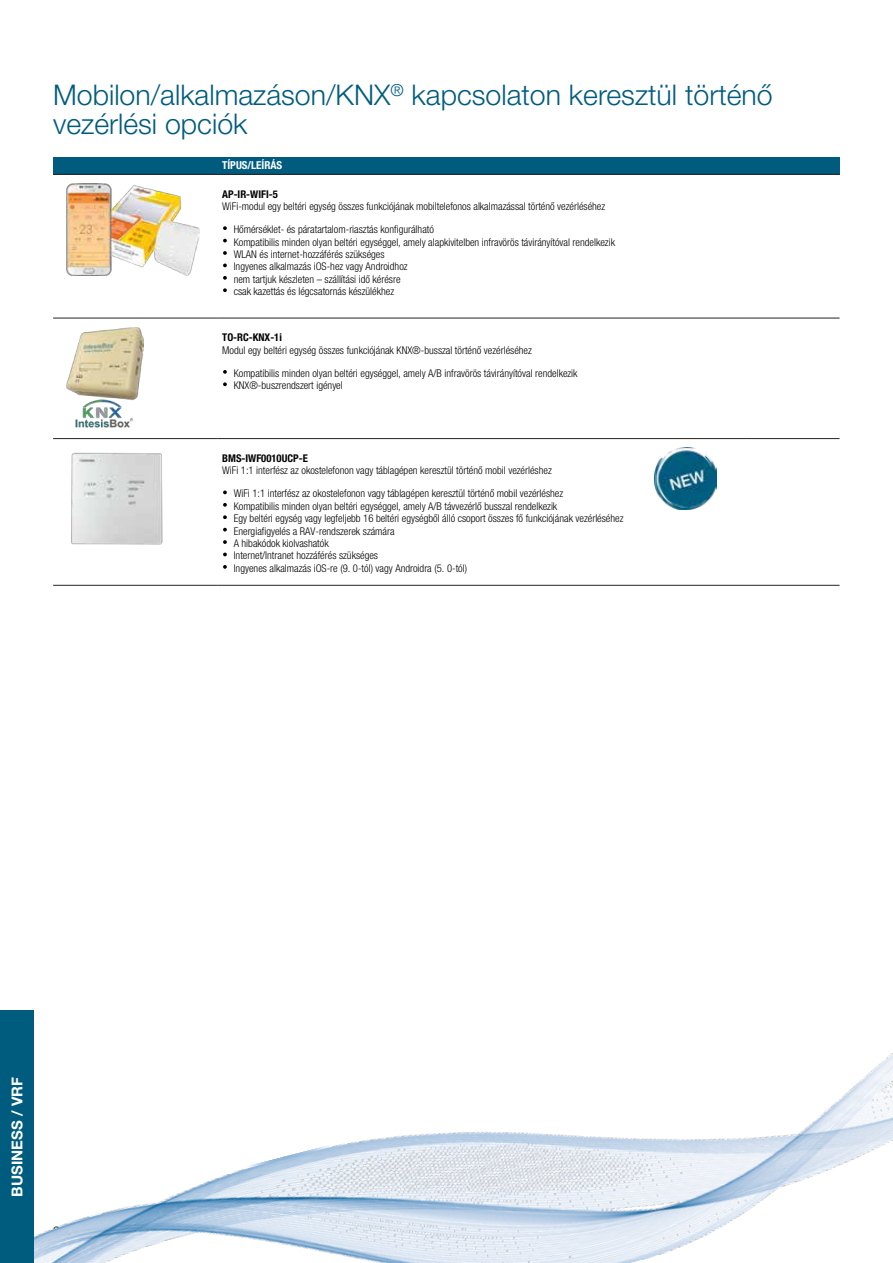
<style>
.page{position:relative;width:893px;height:1263px;background:#fff}
.page>*{position:absolute;margin:0;border:0;box-sizing:border-box;transform-origin:0 0}
.t1{font:300 28.5px/28.5px "Helvetica Neue LT Pro";color:#005c7e}
.t2{font:700 15px "Helvetica Neue LT Pro";color:#fff}
.t3{font:700 condensed 10.95px "Helvetica Neue LT Pro";color:#fff}
.t4{font:300 condensed 10.65px/12.5px "Helvetica Neue LT Pro";color:#000}
.t5{font:700 condensed 10.65px "Helvetica Neue LT Pro";color:#000}
</style>
<div class="page">
<div style="left:0;top:1010px;width:34px;height:253px;background:#005c7e"></div>
<div style="left:53px;top:157px;width:165px;height:17px;background:#005c7e"></div>
<div style="left:218px;top:157px;width:528px;height:17px;background:#005c7e"></div>
<div style="left:746px;top:157px;width:94px;height:17px;background:#005c7e"></div>
<hr style="left:53px;top:174px;width:165px;height:1px;background:#262320">
<img style="left:66px;top:183px;width:134px;height:93px">
<hr style="left:218px;top:174px;width:528px;height:1px;background:#262320">
<svg style="left:223px;top:226px;width:4px;height:4px"></svg>
<svg style="left:223px;top:239px;width:4px;height:3px"></svg>
<svg style="left:223px;top:251px;width:4px;height:4px"></svg>
<svg style="left:223px;top:264px;width:4px;height:3px"></svg>
<svg style="left:223px;top:276px;width:4px;height:4px"></svg>
<svg style="left:223px;top:288px;width:4px;height:4px"></svg>
<hr style="left:746px;top:174px;width:94px;height:1px;background:#262320">
<hr style="left:53px;top:318px;width:165px;height:1px;background:#262320">
<img style="left:66px;top:327px;width:77px;height:101px">
<hr style="left:218px;top:318px;width:528px;height:1px;background:#262320">
<svg style="left:223px;top:370px;width:4px;height:4px"></svg>
<svg style="left:223px;top:382px;width:4px;height:4px"></svg>
<hr style="left:746px;top:318px;width:94px;height:1px;background:#262320">
<hr style="left:53px;top:438px;width:165px;height:1px;background:#262320">
<hr style="left:53px;top:585px;width:165px;height:1px;background:#262320">
<img style="left:71px;top:452px;width:92px;height:93px">
<hr style="left:218px;top:438px;width:528px;height:1px;background:#262320">
<hr style="left:218px;top:585px;width:528px;height:1px;background:#262320">
<svg style="left:223px;top:490px;width:4px;height:4px"></svg>
<svg style="left:223px;top:503px;width:4px;height:4px"></svg>
<svg style="left:223px;top:515px;width:4px;height:4px"></svg>
<svg style="left:223px;top:528px;width:4px;height:3px"></svg>
<svg style="left:223px;top:540px;width:4px;height:4px"></svg>
<svg style="left:223px;top:553px;width:4px;height:3px"></svg>
<svg style="left:223px;top:565px;width:4px;height:4px"></svg>
<hr style="left:746px;top:438px;width:94px;height:1px;background:#262320">
<hr style="left:746px;top:585px;width:94px;height:1px;background:#262320">
<img style="left:655px;top:448px;width:61px;height:61px">
<img style="left:34px;top:1052px;width:859px;height:211px">
<h1 class="t1" style="left:53px;top:80px;width:721px">Mobilon/alkalmazáson/KNX<sup>®</sup> kapcsolaton keresztül történő vezérlési opciók</h1>
<p class="t3" style="left:222px;top:159px;width:62px">TÍPUS/LEÍRÁS</p>
<p class="t5" style="left:222px;top:187px;width:57px">AP-IR-WIFI-5</p>
<p class="t4" style="left:234px;top:195px;width:373px;line-height:23.1px;text-indent:-11px">WiFi-modul egy beltéri egység összes funkciójának mobiltelefonos alkalmazással történő vezérléséhez<br>Hőmérséklet- és páratartalom-riasztás konfigurálható</p>
<p class="t4" style="left:234px;top:235px;width:383px">Kompatibilis minden olyan beltéri egységgel, amely alapkivitelben infravörös távirányítóval rendelkezik WLAN és internet-hozzáférés szükséges<br>Ingyenes alkalmazás iOS-hez vagy Androidhoz<br>nem tartjuk készleten – szállítási idő kérésre<br>csak kazettás és légcsatornás készülékhez</p>
<p class="t5" style="left:222px;top:331px;width:61px">TO-RC-KNX-1i</p>
<p class="t4" style="left:234px;top:338px;width:345px;line-height:23.1px;text-indent:-11px">Modul egy beltéri egység összes funkciójának KNX®-busszal történő vezérléséhez<br>Kompatibilis minden olyan beltéri egységgel, amely A/B infravörös távirányítóval rendelkezik</p>
<p class="t4" style="left:234px;top:379px;width:111px">KNX®-buszrendszert igényel</p>
<p class="t5" style="left:222px;top:452px;width:87px">BMS-IWF0010UCP-E</p>
<p class="t4" style="left:234px;top:459px;width:331px;line-height:23.1px;text-indent:-11px">WiFi 1:1 interfész az okostelefonon vagy táblagépen keresztül történő mobil vezérléshez<br>WiFi 1:1 interfész az okostelefonon vagy táblagépen keresztül történő mobil vezérléshez</p>
<p class="t4" style="left:234px;top:500px;width:391px">Kompatibilis minden olyan beltéri egységgel, amely A/B távvezérlő busszal rendelkezik<br>Egy beltéri egység vagy legfeljebb 16 beltéri egységből álló csoport összes fő funkciójának vezérléséhez Energiafigyelés a RAV-rendszerek számára<br>A hibakódok kiolvashatók<br>Internet/Intranet hozzáférés szükséges<br>Ingyenes alkalmazás iOS-re (9. 0-tól) vagy Androidra (5. 0-tól)</p>
<h2 class="t2" style="left:8px;top:1196px;width:121px;rotate:-90deg">BUSINESS / VRF</h2>
</div>
